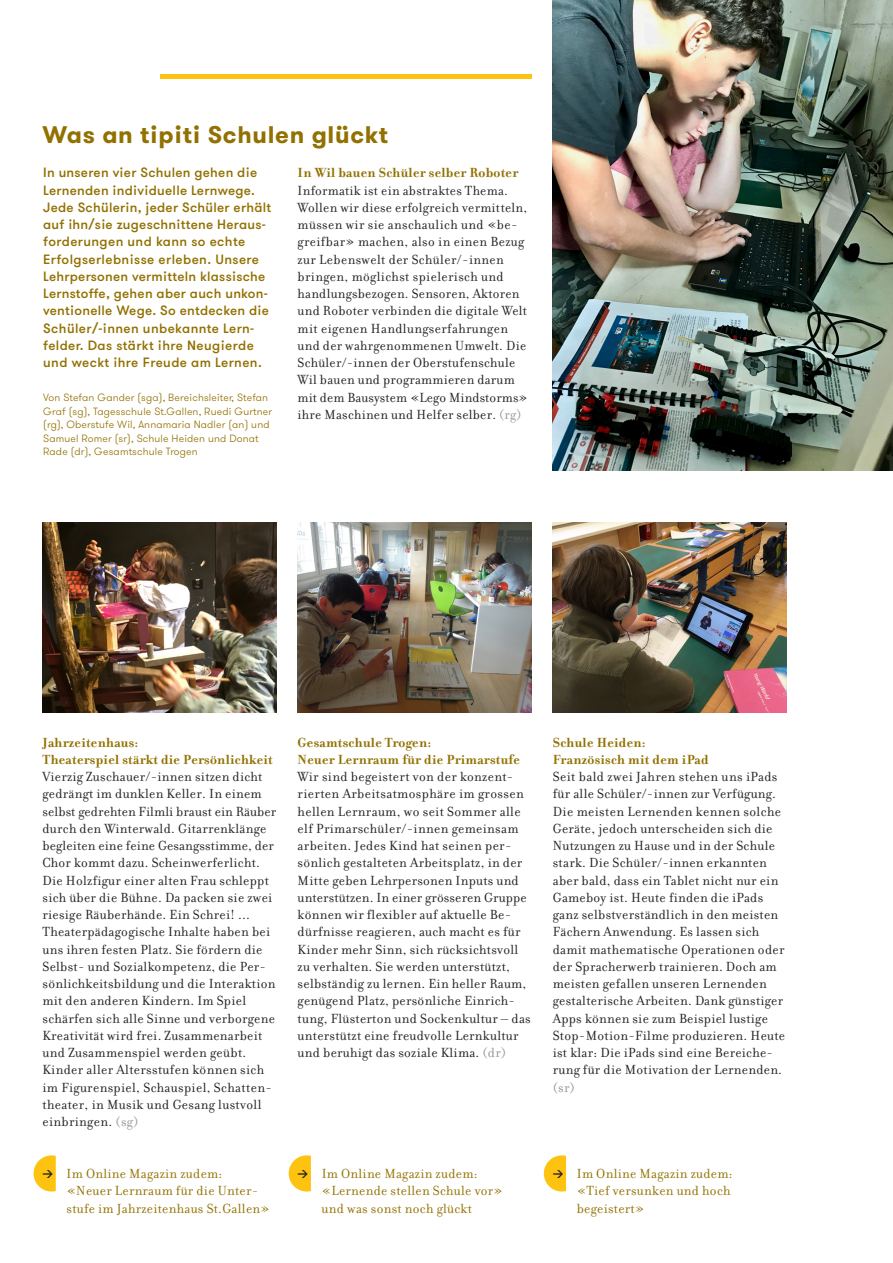
<style>
.page{position:relative;width:893px;height:1263px;background:#fff}
.page>*{position:absolute;margin:0;border:0;box-sizing:border-box;transform-origin:0 0}
.t1{font:700 24px "GT Walsheim";letter-spacing:.03em;color:#927100}
.t2{font:14.25px/17.2px "Filosofia";letter-spacing:.02em;color:#231f20}
.t3{font:14.25px/17.2px "Filosofia";letter-spacing:.02em;color:#927100}
.t4{font:700 14.25px/17.2px "Filosofia";letter-spacing:.02em;color:#927100}
.t5{font:500 13.5px/17.2px "GT Walsheim";letter-spacing:.02em;color:#927100}
.t6{font:300 10.5px/13.5px "GT Walsheim";letter-spacing:.015em;color:#927100}
.s1{color:#939598}
.s2{font-family:"DINOT";font-weight:700;font-size:10.5px;color:#231f20}
</style>
<div class="page">
<svg style="left:34px;top:1155px;width:22px;height:36px"></svg>
<svg style="left:289px;top:1155px;width:22px;height:36px"></svg>
<svg style="left:544px;top:1155px;width:22px;height:36px"></svg>
<hr style="left:160px;top:74px;width:371px;height:4px;background:#fec210">
<img style="left:553px;top:522px;width:234px;height:190px">
<img style="left:553px;top:0;width:340px;height:471px">
<img style="left:298px;top:522px;width:233px;height:190px">
<img style="left:43px;top:522px;width:233px;height:190px">
<p class="t1" style="left:43px;top:119px;width:347px">Was an tipiti Schulen glückt</p>
<p class="t5" style="left:43px;top:164px;width:229px">In unseren vier Schulen gehen die Lernenden individuelle Lernwege.<br>Jede Schülerin, jeder Schüler erhält auf ihn/sie zugeschnittene Heraus&shy;forderungen und kann so echte Erfolgserlebnisse erleben. Unsere Lehrpersonen vermitteln klassische Lernstoffe, gehen aber auch unkon&shy;ventionelle Wege. So entdecken die Schüler/-innen unbekannte Lern&shy;felder. Das stärkt ihre Neugierde und weckt ihre Freude am Lernen.</p>
<p class="t6" style="left:43px;top:391px;width:230px">Von Stefan Gander (sga), Bereichsleiter, Stefan Graf (sg), Tagesschule St.Gallen, Ruedi Gurtner (rg), Oberstufe Wil, Annamaria Nadler (an) und Samuel Romer (sr), Schule Heiden und Donat Rade (dr), Gesamtschule Trogen</p>
<p class="t4" style="left:298px;top:164px;width:222px">In Wil bauen Schüler selber Roboter</p>
<p class="t2" style="left:298px;top:182px;width:232px">Informatik ist ein abstraktes Thema.<br>Wollen wir diese erfolgreich vermitteln, müssen wir sie anschaulich und «be&shy;greifbar» machen, also in einen Bezug zur Lebenswelt der Schüler/-innen bringen, möglichst spielerisch und handlungsbezogen. Sensoren, Aktoren und Roboter verbinden die digitale Welt mit eigenen Handlungserfahrungen und der wahrgenommenen Umwelt. Die Schüler/-innen der Oberstufenschule Wil bauen und programmieren darum mit dem Bausystem «Lego Mindstorms» ihre Maschinen und Helfer selber. <span class="s1">(rg)</span></p>
<p class="t4" style="left:43px;top:734px;width:232px">Jahrzeitenhaus:<br>Theaterspiel stärkt die Persönlichkeit</p>
<p class="t2" style="left:43px;top:768px;width:235px">Vierzig Zuschauer/-innen sitzen dicht gedrängt im dunklen Keller. In einem selbst gedrehten Filmli braust ein Räuber durch den Winterwald. Gitarrenklänge begleiten eine feine Gesangsstimme, der Chor kommt dazu. Scheinwerferlicht.<br>Die Holzfigur einer alten Frau schleppt sich über die Bühne. Da packen sie zwei riesige Räuberhände. Ein Schrei! ...<br>Theaterpädagogische Inhalte haben bei uns ihren festen Platz. Sie fördern die Selbst- und Sozialkompetenz, die Per&shy;sönlichkeitsbildung und die Interaktion mit den anderen Kindern. Im Spiel schärfen sich alle Sinne und verborgene Kreativität wird frei. Zusammenarbeit und Zusammenspiel werden geübt.<br>Kinder aller Altersstufen können sich im Figurenspiel, Schauspiel, Schatten&shy;theater, in Musik und Gesang lustvoll einbringen. <span class="s1">(sg)</span></p>
<p class="t3" style="left:67px;top:1165px;width:193px;text-indent:-24px"><span class="s2">→</span> Im Online Magazin zudem: «Neuer Lernraum für die Unter-</p>
<p class="t3" style="left:67px;top:1199px;width:205px">stufe im Jahrzeitenhaus St.Gallen»</p>
<p class="t4" style="left:298px;top:734px;width:224px">Gesamtschule Trogen:<br>Neuer Lernraum für die Primarstufe</p>
<p class="t2" style="left:298px;top:768px;width:235px">Wir sind begeistert von der konzent&shy;rierten Arbeitsatmosphäre im grossen hellen Lernraum, wo seit Sommer alle elf Primarschüler/-innen gemeinsam arbeiten. Jedes Kind hat seinen per&shy;sönlich gestalteten Arbeitsplatz, in der Mitte geben Lehrpersonen Inputs und unterstützen. In einer grösseren Gruppe können wir flexibler auf aktuelle Be&shy;dürfnisse reagieren, auch macht es für Kinder mehr Sinn, sich rücksichtsvoll zu verhalten. Sie werden unterstützt, selbständig zu lernen. Ein heller Raum, genügend Platz, persönliche Einrich&shy;tung, Flüsterton und Sockenkultur – das unterstützt eine freudvolle Lernkultur und beruhigt das soziale Klima. <span class="s1">(dr)</span></p>
<p class="t3" style="left:322px;top:1165px;width:183px;text-indent:-24px"><span class="s2">→</span> Im Online Magazin zudem: «Lernende stellen Schule vor» und was sonst noch glückt</p>
<p class="t4" style="left:553px;top:734px;width:157px">Schule Heiden:<br>Französisch mit dem iPad</p>
<p class="t2" style="left:553px;top:768px;width:234px">Seit bald zwei Jahren stehen uns iPads für alle Schüler/-innen zur Verfügung.<br>Die meisten Lernenden kennen solche Geräte, jedoch unterscheiden sich die Nutzungen zu Hause und in der Schule stark. Die Schüler/-innen erkannten aber bald, dass ein Tablet nicht nur ein Gameboy ist. Heute finden die iPads ganz selbstverständlich in den meisten Fächern Anwendung. Es lassen sich damit mathematische Operationen oder der Spracherwerb trainieren. Doch am meisten gefallen unseren Lernenden gestalterische Arbeiten. Dank günstiger Apps können sie zum Beispiel lustige Stop-Motion-Filme produzieren. Heute ist klar: Die iPads sind eine Bereiche&shy;rung für die Motivation der Lernenden. <span class="s1">(sr)</span></p>
<p class="t3" style="left:577px;top:1165px;width:157px;text-indent:-24px"><span class="s2">→</span> Im Online Magazin zudem: «Tief versunken und hoch begeistert»</p>
</div>
